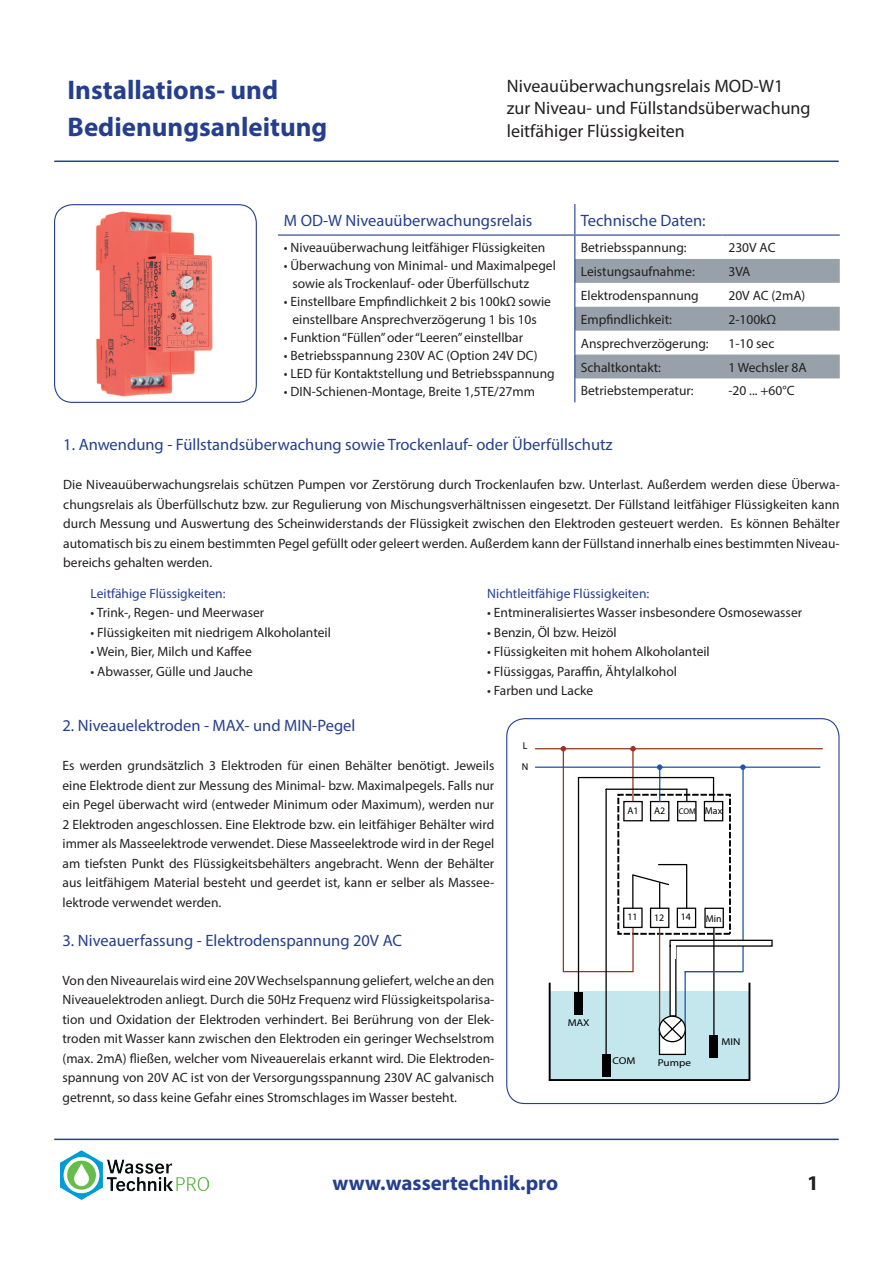
<style>
.page{position:relative;width:893px;height:1263px;background:#fff}
.page>*{position:absolute;margin:0;border:0;box-sizing:border-box;transform-origin:0 0}
.t1{font:700 27px/37.5px "Myriad Pro";color:#253f8e}
.t2{font:700 21px "Myriad Pro";color:#253f8e}
.t3{font:700 21px "Myriad Pro";color:#231f20}
.t4{font:18px/22.5px "Myriad Pro";color:#231f20}
.t5{font:16.5px "Myriad Pro";color:#253f8e}
.t6{font:13.5px/19.5px "Myriad Pro";color:#231f20;text-align:justify}
.t7{font:13.5px "Myriad Pro";color:#253f8e}
.t8{font:700 9.9px/20.9px "Officina Sans";color:#000001}
.t9{font:700 9.9px "Officina Sans";color:#000001;scale:1.13 1}
.t10{font:700 8.25px "Officina Sans";color:#000001}
.s1{font-size:9.9px}
</style>
<div class="page">
<hr style="left:55px;top:161px;width:783px;height:1px;background:#253f8e">
<hr style="left:55px;top:1138px;width:783px;height:2px;background:#253f8e">
<img style="left:60px;top:1150px;width:149px;height:50px">
<hr style="left:535px;top:748px;width:287px;height:1px;background:#96371e">
<hr style="left:535px;top:766px;width:285px;height:2px;background:#1e56a6">
<hr style="left:563px;top:749px;width:1px;height:222px;background:#96371e">
<hr style="left:632px;top:750px;width:2px;height:51px;background:#96371e">
<svg style="left:631px;top:746px;width:4px;height:5px"></svg>
<hr style="left:659px;top:767px;width:1px;height:34px;background:#1e56a6">
<hr style="left:578px;top:777px;width:135px;height:1px;background:#000001">
<hr style="left:563px;top:971px;width:70px;height:1px;background:#96371e">
<div style="left:550px;top:991px;width:199px;height:88px;background:#c3e7ed"></div>
<hr style="left:550px;top:1079px;width:199px;height:2px;background:#000001">
<hr style="left:549px;top:983px;width:2px;height:98px;background:#000001">
<hr style="left:748px;top:983px;width:2px;height:98px;background:#000001">
<div style="left:574px;top:993px;width:9px;height:22px;background:#000001"></div>
<div style="left:602px;top:1054px;width:8px;height:22px;background:#000001"></div>
<hr style="left:578px;top:777px;width:1px;height:219px;background:#000001">
<hr style="left:742px;top:767px;width:2px;height:204px;background:#1e56a6">
<svg style="left:561px;top:746px;width:5px;height:5px"></svg>
<svg style="left:605px;top:777px;width:168px;height:285px"></svg>
<div style="left:650px;top:907px;width:19px;height:21px;background:#fff;border:1px solid #000001"></div>
<hr style="left:671px;top:944px;width:4px;height:15px;background:#fff">
<div style="left:506px;top:718px;width:333px;height:386px;border:1px solid #253f8e;border-radius:18px"></div>
<hr style="left:278px;top:234px;width:297px;height:2px;background:#253f8e">
<hr style="left:575px;top:234px;width:147px;height:2px;background:#253f8e">
<hr style="left:722px;top:234px;width:118px;height:2px;background:#253f8e">
<hr style="left:574px;top:204px;width:1px;height:30px;background:#253f8e">
<svg style="left:574px;top:236px;width:266px;height:166px"></svg>
<img style="left:95px;top:211px;width:118px;height:186px">
<div style="left:54px;top:204px;width:203px;height:199px;border:1px solid #253f8e;border-radius:18px"></div>
<h1 class="t1" style="left:68px;top:70px;width:261px">Installations- und<br>Bedienungsanleitung</h1>
<h3 class="t4" style="left:507px;top:74px;width:305px">Niveauüberwachungsrelais MOD-W1 zur Niveau- und Füllstandsüberwachung leitfähiger Flüssigkeiten</h3>
<p class="t5" style="left:284px;top:210px;width:250px">M OD-W Niveauüberwachungsrelais</p>
<p class="t5" style="left:581px;top:210px;width:126px">Technische Daten:</p>
<p class="t6" style="left:284px;top:237px;width:263px">• Niveauüberwachung leitfähiger Flüssigkeiten</p>
<p class="t6" style="left:292px;top:256px;width:265px;line-height:18px;text-indent:-9px">• Überwachung von Minimal- und Maximalpegel sowie als Trockenlauf- oder Überfüllschutz</p>
<p class="t6" style="left:284px;top:292px;width:268px;line-height:18px;text-align:center">• Einstellbare Empfindlichkeit 2 bis 100kΩ sowie einstellbare Ansprechverzögerung 1 bis 10s</p>
<p class="t6" style="left:284px;top:327px;width:241px">• Funktion “Füllen” oder “Leeren” einstellbar</p>
<p class="t6" style="left:284px;top:345px;width:255px">• Betriebsspannung 230V AC (Option 24V DC)</p>
<p class="t6" style="left:284px;top:363px;width:272px">• LED für Kontaktstellung und Betriebsspannung</p>
<p class="t6" style="left:284px;top:381px;width:253px">• DIN-Schienen-Montage, Breite 1,5TE/27mm</p>
<p class="t6" style="left:581px;top:238px;width:107px">Betriebsspannung:</p>
<p class="t6" style="left:728px;top:238px;width:49px">230V AC</p>
<p class="t6" style="left:581px;top:261px;width:115px">Leistungsaufnahme:</p>
<p class="t6" style="left:728px;top:261px;width:23px">3VA</p>
<p class="t6" style="left:581px;top:285px;width:119px">Elektrodenspannung</p>
<p class="t6" style="left:728px;top:285px;width:78px">20V AC (2mA)</p>
<p class="t6" style="left:581px;top:309px;width:93px">Empfindlichkeit:</p>
<p class="t6" style="left:728px;top:309px;width:49px">2-100kΩ</p>
<p class="t6" style="left:581px;top:333px;width:129px">Ansprechverzögerung:</p>
<p class="t6" style="left:728px;top:333px;width:47px">1-10 sec</p>
<p class="t6" style="left:581px;top:357px;width:82px">Schaltkontakt:</p>
<p class="t6" style="left:728px;top:357px;width:80px">1 Wechsler 8A</p>
<p class="t6" style="left:581px;top:381px;width:114px">Betriebstemperatur:</p>
<p class="t6" style="left:728px;top:381px;width:68px">-20 ... +60°C</p>
<p class="t5" style="left:63px;top:434px;width:551px">1. Anwendung - Füllstandsüberwachung sowie Trockenlauf- oder Überfüllschutz</p>
<p class="t6" style="left:63px;top:475px;width:778px">Die Niveauüberwachungsrelais schützen Pumpen vor Zerstörung durch Trockenlaufen bzw. Unterlast. Außerdem werden diese Überwa&shy;chungsrelais als Überfüllschutz bzw. zur Regulierung von Mischungsverhältnissen eingesetzt. Der Füllstand leitfähiger Flüssigkeiten kann durch Messung und Auswertung des Scheinwiderstands der Flüssigkeit zwischen den Elektroden gesteuert werden. Es können Behälter automatisch bis zu einem bestimmten Pegel gefüllt oder geleert werden. Außerdem kann der Füllstand innerhalb eines bestimmten Niveau&shy;bereichs gehalten werden.</p>
<p class="t7" style="left:91px;top:585px;width:136px">Leitfähige Flüssigkeiten:</p>
<p class="t6" style="left:91px;top:602px;width:175px">• Trink-, Regen- und Meerwaser</p>
<p class="t6" style="left:91px;top:622px;width:242px">• Flüssigkeiten mit niedrigem Alkoholanteil</p>
<p class="t6" style="left:91px;top:641px;width:163px">• Wein, Bier, Milch und Kaffee</p>
<p class="t6" style="left:91px;top:661px;width:164px">• Abwasser, Gülle und Jauche</p>
<p class="t7" style="left:487px;top:585px;width:164px">Nichtleitfähige Flüssigkeiten:</p>
<p class="t6" style="left:487px;top:602px;width:316px">• Entmineralisiertes Wasser insbesondere Osmosewasser</p>
<p class="t6" style="left:487px;top:622px;width:131px">• Benzin, Öl bzw. Heizöl</p>
<p class="t6" style="left:487px;top:641px;width:224px">• Flüssigkeiten mit hohem Alkoholanteil</p>
<p class="t6" style="left:487px;top:661px;width:191px">• Flüssiggas, Paraffin, Ähtylalkohol</p>
<p class="t6" style="left:487px;top:680px;width:107px">• Farben und Lacke</p>
<p class="t5" style="left:63px;top:715px;width:294px">2. Niveauelektroden - MAX- und MIN-Pegel</p>
<p class="t6" style="left:63px;top:755px;width:433px">Es werden grundsätzlich 3 Elektroden für einen Behälter benötigt. Jeweils eine Elektrode dient zur Messung des Minimal- bzw. Maximalpegels. Falls nur ein Pegel überwacht wird (entweder Minimum oder Maximum), werden nur 2 Elektroden angeschlossen. Eine Elektrode bzw. ein leitfähiger Behälter wird immer als Masseelektrode verwendet. Diese Masseelektrode wird in der Regel am tiefsten Punkt des Flüssigkeitsbehälters angebracht. Wenn der Behälter aus leitfähigem Material besteht und geerdet ist, kann er selber als Massee&shy;lektrode verwendet werden.</p>
<p class="t5" style="left:63px;top:930px;width:341px">3. Niveauerfassung - Elektrodenspannung 20V AC</p>
<p class="t6" style="left:63px;top:970px;width:433px">Von den Niveaurelais wird eine 20V Wechselspannung geliefert, welche an den Niveauelektroden anliegt. Durch die 50Hz Frequenz wird Flüssigkeitspolarisa&shy;tion und Oxidation der Elektroden verhindert. Bei Berührung von der Elek&shy;troden mit Wasser kann zwischen den Elektroden ein geringer Wechselstrom (max. 2mA) fließen, welcher vom Niveauerelais erkannt wird. Die Elektroden&shy;spannung von 20V AC ist von der Versorgungsspannung 230V AC galvanisch getrennt, so dass keine Gefahr eines Stromschlages im Wasser besteht.</p>
<p class="t8" style="left:522px;top:735px;width:8px">L<br>N</p>
<p class="t8" style="left:627px;top:800px;width:13px">A1</p>
<p class="t8" style="left:654px;top:800px;width:13px">A2</p>
<p class="t10" style="left:679px;top:806px;width:45px">COM <span class="s1">Max</span></p>
<p class="t8" style="left:628px;top:906px;width:12px">11</p>
<p class="t8" style="left:681px;top:906px;width:12px">14</p>
<p class="t8" style="left:654px;top:907px;width:12px">12</p>
<p class="t8" style="left:706px;top:908px;width:17px">Min</p>
<p class="t9" style="left:568px;top:1016px;width:21px">MAX</p>
<p class="t9" style="left:612px;top:1054px;width:22px">COM</p>
<p class="t9" style="left:658px;top:1057px;width:31px">Pumpe</p>
<p class="t9" style="left:722px;top:1035px;width:18px">MIN</p>
<h2 class="t2" style="left:333px;top:1169px;width:227px">www.wassertechnik.pro</h2>
<h2 class="t3" style="left:807px;top:1169px;width:13px">1</h2>
</div>
